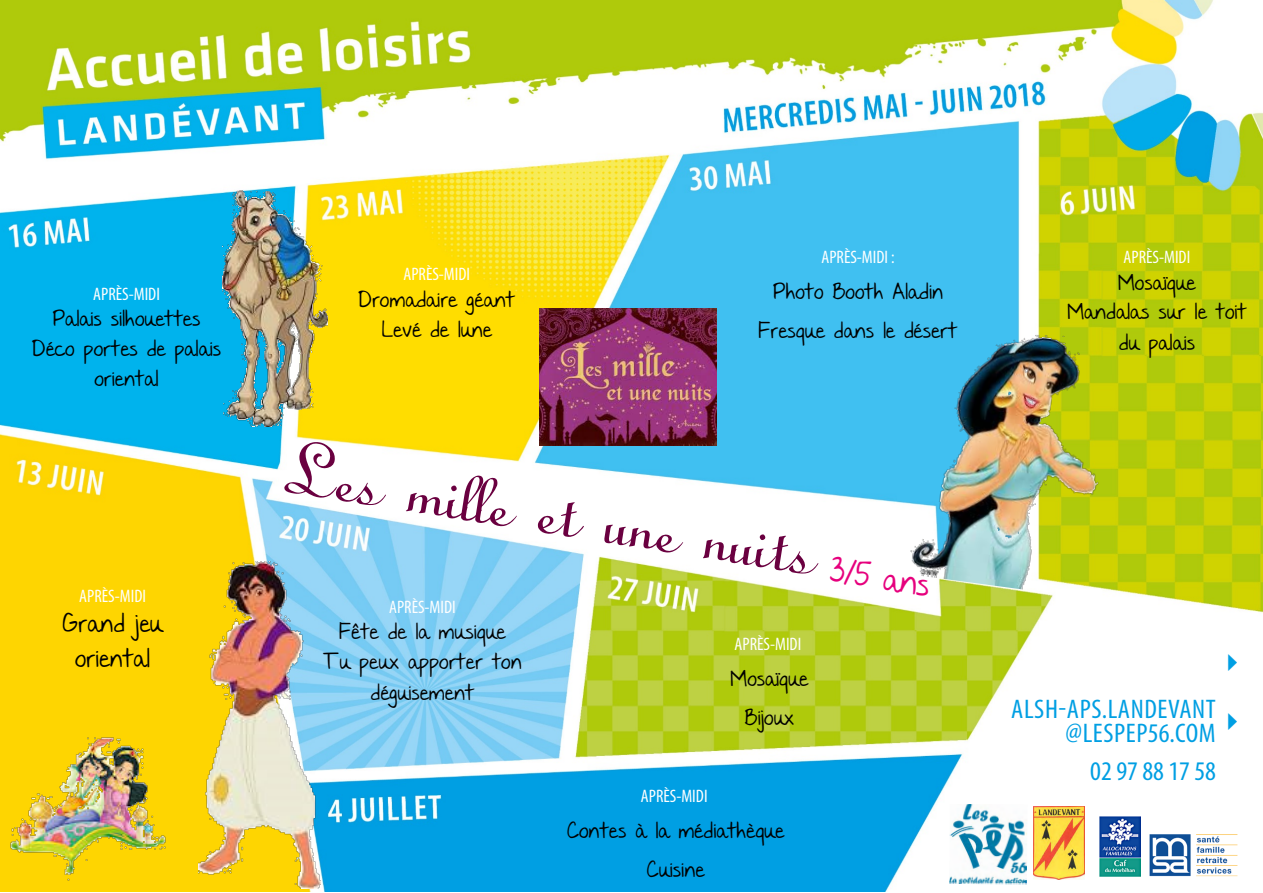
<style>
.page{position:relative;width:1263px;height:893px;background:#fff}
.page>*{position:absolute;margin:0;border:0;box-sizing:border-box;transform-origin:0 0}
.t1{font:55.5px "Annabel Script";color:#6a0040}
.t2{font:condensed 27px/24px "Myriad Pro";letter-spacing:.02em;color:#009fe3;text-align:right;scale:1.04 1}
.t3{font:21.15px/35.1px "Nothing You Could Say";color:#000;text-align:center}
.t4{font:18.15px/30.2px "Nothing You Could Say";color:#000;text-align:center}
.t5{font:condensed 18.15px "Myriad Pro";color:#fff}
.s1{font-family:"Nothing You Could Say";font-size:28.5px;color:#e6007d}
</style>
<div class="page">
<img style="left:0;top:0;width:1262px;height:892px">
<img style="left:0;top:649px;width:245px;height:243px">
<img style="left:539px;top:308px;width:178px;height:138px">
<img style="left:198px;top:562px;width:123px;height:327px">
<img style="left:907px;top:319px;width:223px;height:280px">
<img style="left:223px;top:190px;width:105px;height:236px">
<img style="left:1099px;top:816px;width:42px;height:61px">
<img style="left:1147px;top:833px;width:92px;height:43px">
<img style="left:1033px;top:807px;width:51px;height:72px">
<img style="left:949px;top:804px;width:78px;height:80px">
<svg style="left:1228px;top:654px;width:9px;height:76px"></svg>
<p class="t5" style="left:93px;top:283px;width:68px">APRÈS-MIDI</p>
<p class="t4" style="left:32px;top:304px;width:190px">Palais silhouettes<br>Déco portes de palais oriental</p>
<p class="t5" style="left:79px;top:585px;width:68px">APRÈS-MIDI</p>
<p class="t3" style="left:62px;top:606px;width:102px">Grand jeu oriental</p>
<p class="t5" style="left:403px;top:263px;width:68px">APRÈS-MIDI</p>
<p class="t4" style="left:358px;top:284px;width:158px">Dromadaire géant<br>Levé de lune</p>
<p class="t5" style="left:821px;top:246px;width:75px">APRÈS-MIDI :</p>
<p class="t4" style="left:758px;top:272px;width:200px;line-height:39.3px">Photo Booth Aladin<br>Fresque dans le désert</p>
<h1 class="t1" style="left:293px;top:432px;width:654px;rotate:9deg">Les mille et une nuits <span class="s1">3/5 ans</span></h1>
<p class="t5" style="left:389px;top:596px;width:68px">APRÈS-MIDI</p>
<p class="t4" style="left:323px;top:617px;width:200px">Fête de la musique<br>Tu peux apporter ton déguisement</p>
<p class="t5" style="left:734px;top:633px;width:68px">APRÈS-MIDI</p>
<p class="t4" style="left:730px;top:659px;width:79px;line-height:39.2px">Mosaïque<br>Bijoux</p>
<p class="t5" style="left:641px;top:785px;width:68px">APRÈS-MIDI</p>
<p class="t4" style="left:567px;top:811px;width:219px;line-height:39px">Contes à la médiathèque<br>Cuisine</p>
<p class="t5" style="left:1123px;top:246px;width:68px">APRÈS-MIDI</p>
<p class="t4" style="left:1067px;top:268px;width:181px">Mosaïque<br>Mandalas sur le toit du palais</p>
<h2 class="t2" style="left:1011px;top:697px;width:198px">ALSH-APS.LANDEVANT @LESPEP56.COM</h2>
<h2 class="t2" style="left:1090px;top:759px;width:122px">02 97 88 17 58</h2>
</div>
